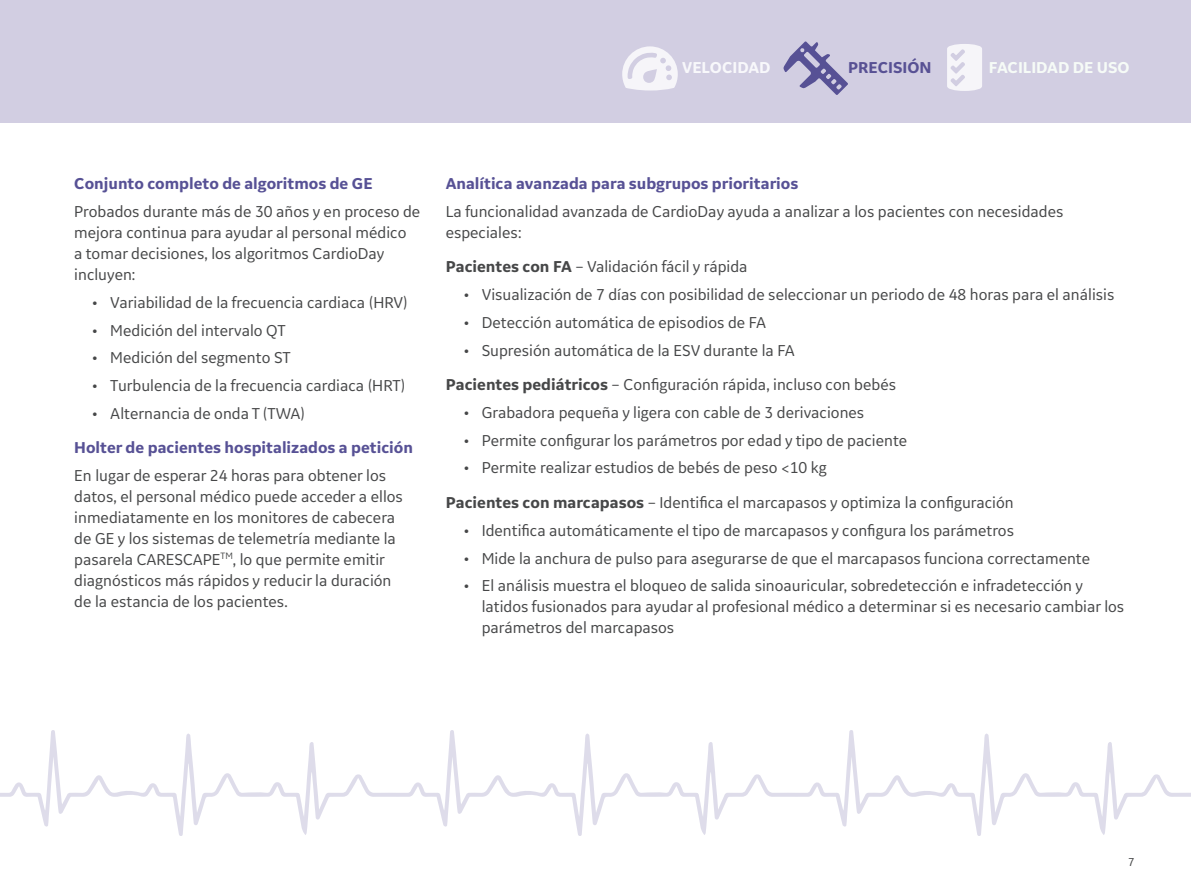
<style>
.page{position:relative;width:1191px;height:893px;background:#fff}
.page>*{position:absolute;margin:0;border:0;box-sizing:border-box;transform-origin:0 0}
.t1{font:16.5px/21px "GE Inspira Sans";color:#464748}
.t2{font:700 16.5px "GE Inspira Sans";color:#575195}
.t3{font:700 16.5px "GE Inspira Sans";color:#f6fbf7}
.t4{font:700 16.5px "GE Inspira Sans";color:#f8f8fb}
.t5{font:700 16.5px "GE Inspira Sans";color:#585194}
.t6{font:12px "GE Inspira Sans";color:#464748}
.s1{font-weight:700}
</style>
<div class="page">
<div style="left:0;top:0;width:1191px;height:122px;background:#d2cee2"></div>
<svg style="left:0;top:730px;width:1191px;height:106px"></svg>
<svg style="left:947px;top:44px;width:35px;height:47px"></svg>
<svg style="left:783px;top:41px;width:65px;height:54px"></svg>
<svg style="left:622px;top:46px;width:56px;height:45px"></svg>
<p class="t4" style="left:682px;top:57px;width:90px">VELOCIDAD</p>
<p class="t5" style="left:848px;top:57px;width:85px">PRECISIÓN</p>
<p class="t3" style="left:988px;top:57px;width:142px">FACILIDAD DE USO</p>
<p class="t2" style="left:74px;top:173px;width:300px">Conjunto completo de algoritmos de GE</p>
<p class="t1" style="left:74px;top:201px;width:347px">Probados durante más de 30 años y en proceso de mejora continua para ayudar al personal médico<br>a tomar decisiones, los algoritmos CardioDay incluyen:</p>
<p class="t1" style="left:92px;top:291px;width:317px">• Variabilidad de la frecuencia cardiaca (HRV)</p>
<p class="t1" style="left:92px;top:319px;width:195px">• Medición del intervalo QT</p>
<p class="t1" style="left:92px;top:347px;width:200px">• Medición del segmento ST</p>
<p class="t1" style="left:92px;top:375px;width:314px">• Turbulencia de la frecuencia cardiaca (HRT)</p>
<p class="t1" style="left:92px;top:402px;width:214px">• Alternancia de onda T (TWA)</p>
<p class="t2" style="left:74px;top:438px;width:340px">Holter de pacientes hospitalizados a petición</p>
<p class="t1" style="left:74px;top:465px;width:330px">En lugar de esperar 24 horas para obtener los datos, el personal médico puede acceder a ellos inmediatamente en los monitores de cabecera de GE y los sistemas de telemetría mediante la pasarela CARESCAPE<sup>TM</sup>, lo que permite emitir diagnósticos más rápidos y reducir la duración de la estancia de los pacientes.</p>
<p class="t2" style="left:446px;top:173px;width:354px">Analítica avanzada para subgrupos prioritarios</p>
<p class="t1" style="left:446px;top:200px;width:619px">La funcionalidad avanzada de CardioDay ayuda a analizar a los pacientes con necesidades especiales:</p>
<p class="t1" style="left:446px;top:256px;width:303px"><span class="s1">Pacientes con FA</span> – Validación fácil y rápida</p>
<p class="t1" style="left:464px;top:284px;width:652px">• Visualización de 7 días con posibilidad de seleccionar un periodo de 48 horas para el análisis</p>
<p class="t1" style="left:464px;top:311px;width:304px">• Detección automática de episodios de FA</p>
<p class="t1" style="left:446px;top:332px;width:452px;line-height:34.5px;text-indent:18px">• Supresión automática de la ESV durante la FA<br><span class="s1">Pacientes pediátricos</span> – Configuración rápida, incluso con bebés</p>
<p class="t1" style="left:464px;top:402px;width:402px">• Grabadora pequeña y ligera con cable de 3 derivaciones</p>
<p class="t1" style="left:464px;top:429px;width:445px">• Permite configurar los parámetros por edad y tipo de paciente</p>
<p class="t1" style="left:446px;top:450px;width:569px;line-height:34.5px;text-indent:18px">• Permite realizar estudios de bebés de peso &lt;10 kg<br><span class="s1">Pacientes con marcapasos</span> – Identifica el marcapasos y optimiza la configuración</p>
<p class="t1" style="left:464px;top:519px;width:552px">• Identifica automáticamente el tipo de marcapasos y configura los parámetros</p>
<p class="t1" style="left:464px;top:547px;width:628px">• Mide la anchura de pulso para asegurarse de que el marcapasos funciona correctamente</p>
<p class="t1" style="left:482px;top:575px;width:644px;text-indent:-18px">• El análisis muestra el bloqueo de salida sinoauricular, sobredetección e infradetección y latidos fusionados para ayudar al profesional médico a determinar si es necesario cambiar los parámetros del marcapasos</p>
<p class="t6" style="left:1128px;top:855px;width:8px">7</p>
</div>
